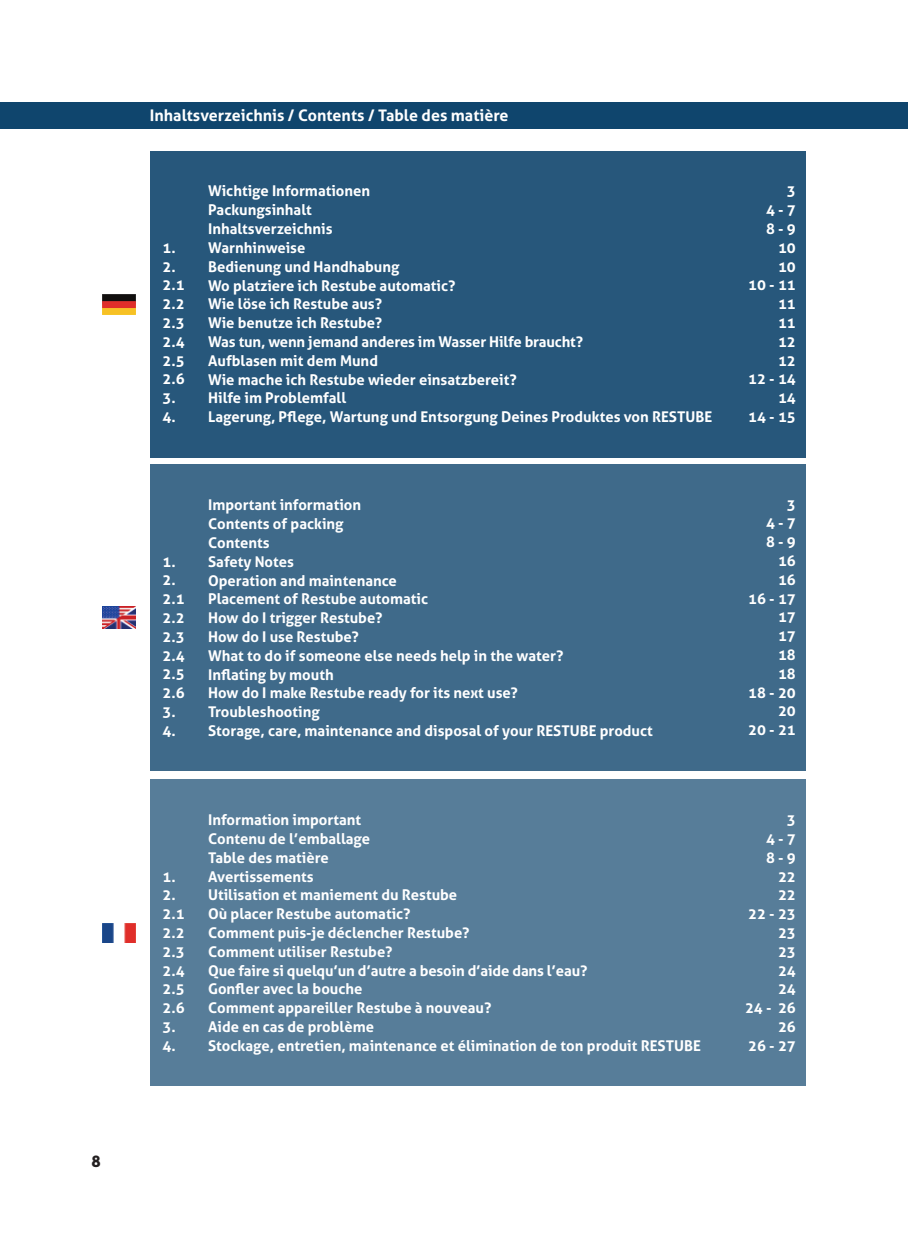
<style>
.page{position:relative;width:908px;height:1259px;background:#fff}
.page>*{position:absolute;margin:0;border:0;box-sizing:border-box;transform-origin:0 0}
.t1{font:700 16px "Aller";color:#fff}
.t2{font:16px "Aller Display";color:#231f20}
.t3{font:700 14.8px/18.8px "Aller";color:#fff}
</style>
<div class="page">
<div style="left:0;top:102px;width:873px;height:26px;background:#0f456d"></div>
<div style="left:873px;top:102px;width:34px;height:26px;background:#0f456d"></div>
<img style="left:102px;top:294px;width:33px;height:20px">
<img style="left:102px;top:606px;width:33px;height:22px">
<div style="left:150px;top:151px;width:655px;height:306px;background:#27577b"></div>
<div style="left:150px;top:464px;width:655px;height:306px;background:#3f6a8a"></div>
<div style="left:150px;top:780px;width:655px;height:306px;background:#577d99"></div>
<img style="left:102px;top:923px;width:33px;height:19px">
<p class="t2" style="left:92px;top:1151px;width:11px">8</p>
<p class="t1" style="left:150px;top:105px;width:360px">Inhaltsverzeichnis / Contents / Table des matière</p>
<p class="t3" style="left:162px;top:238px;width:24px">1.<br>2.<br>2.1<br>2.2<br>2.3<br>2.4<br>2.5<br>2.6<br>3.<br>4.</p>
<p class="t3" style="left:208px;top:182px;width:505px">Wichtige Informationen<br>Packungsinhalt<br>Inhaltsverzeichnis<br>Warnhinweise<br>Bedienung und Handhabung<br>Wo platziere ich Restube automatic?<br>Wie löse ich Restube aus?<br>Wie benutze ich Restube?<br>Was tun, wenn jemand anderes im Wasser Hilfe braucht?<br>Aufblasen mit dem Mund<br>Wie mache ich Restube wieder einsatzbereit?<br>Hilfe im Problemfall<br>Lagerung, Pflege, Wartung und Entsorgung Deines Produktes von RESTUBE</p>
<p class="t3" style="left:748px;top:182px;width:49px;text-align:right">3<br>4 - 7<br>8 - 9<br>10<br>10<br>10 - 11<br>11<br>11<br>12<br>12<br>12 - 14<br>14<br>14 - 15</p>
<p class="t3" style="left:162px;top:552px;width:24px">1.<br>2.<br>2.1<br>2.2<br>2.3<br>2.4<br>2.5<br>2.6<br>3.<br>4.</p>
<p class="t3" style="left:208px;top:495px;width:446px">Important information<br>Contents of packing<br>Contents<br>Safety Notes<br>Operation and maintenance<br>Placement of Restube automatic<br>How do I trigger Restube?<br>How do I use Restube?<br>What to do if someone else needs help in the water?<br>Inflating by mouth<br>How do I make Restube ready for its next use?<br>Troubleshooting<br>Storage, care, maintenance and disposal of your RESTUBE product</p>
<p class="t3" style="left:748px;top:495px;width:49px;text-align:right">3<br>4 - 7<br>8 - 9<br>16<br>16<br>16 - 17<br>17<br>17<br>18<br>18<br>18 - 20<br>20<br>20 - 21</p>
<p class="t3" style="left:162px;top:867px;width:24px">1.<br>2.<br>2.1<br>2.2<br>2.3<br>2.4<br>2.5<br>2.6<br>3.<br>4.</p>
<p class="t3" style="left:208px;top:810px;width:494px">Information important<br>Contenu de l’emballage<br>Table des matière<br>Avertissements<br>Utilisation et maniement du Restube<br>Où placer Restube automatic ?<br>Comment puis-je déclencher Restube?<br>Comment utiliser Restube?<br>Que faire si quelqu’un d’autre a besoin d’aide dans l’eau?<br>Gonfler avec la bouche<br>Comment appareiller Restube à nouveau?<br>Aide en cas de problème<br>Stockage, entretien, maintenance et élimination de ton produit RESTUBE</p>
<p class="t3" style="left:744px;top:810px;width:52px;text-align:right">3<br>4 - 7<br>8 - 9<br>22<br>22<br>22 - 23<br>23<br>23<br>24<br>24<br>24 - 26<br>26<br>26 - 27</p>
</div>
